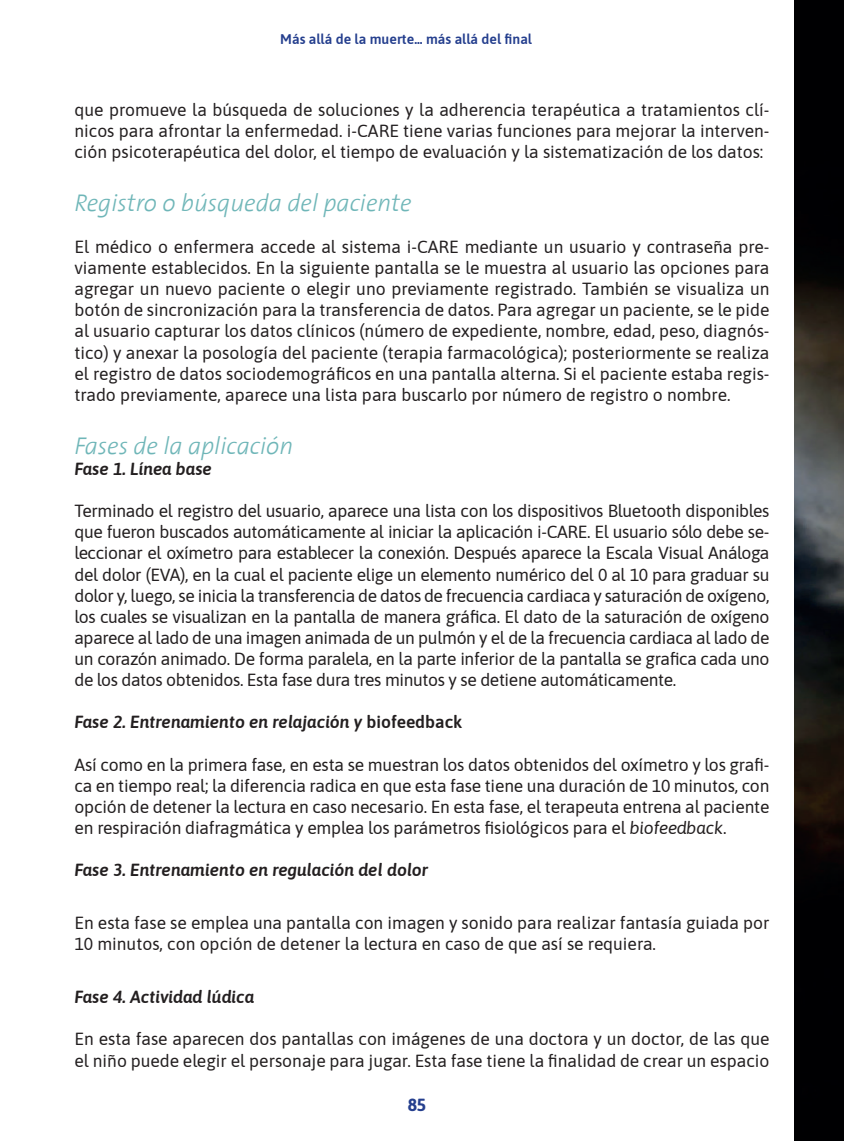
<style>
.page{position:relative;width:844px;height:1141px;background:#fff}
.page>*{position:absolute;margin:0;border:0;box-sizing:border-box;transform-origin:0 0}
.sub_3_ok{font:italic 300 24.5px "The Sans";color:#6fb6b8}
.texto_gral{font:17.5px/21.2px "Asap";color:#231f20;text-align:justify}
.texto_gral-2{font:italic 600 17.5px "Asap";color:#231f20}
.t1{font:700 17.5px "Asap";color:#253f8e}
.t2{font:600 14px "Asap";color:#253f8e}
.s1{font-style:normal}
.s2{font-style:italic}
</style>
<div class="page">
<img style="left:794px;top:0;width:49px;height:1141px">
<p class="t2" style="left:280px;top:30px;width:253px">Más allá de la muerte... más allá del final</p>
<p class="texto_gral" style="left:74px;top:98px;width:696px">que promueve la búsqueda de soluciones y la adherencia terapéutica a tratamientos clí&shy;nicos para afrontar la enfermedad. i-CARE tiene varias funciones para mejorar la interven&shy;ción psicoterapéutica del dolor, el tiempo de evaluación y la sistematización de los datos:</p>
<p class="sub_3_ok" style="left:74px;top:182px;width:338px">Registro o búsqueda del paciente</p>
<p class="texto_gral" style="left:74px;top:235px;width:696px">El médico o enfermera accede al sistema i-CARE mediante un usuario y contraseña pre&shy;viamente establecidos. En la siguiente pantalla se le muestra al usuario las opciones para agregar un nuevo paciente o elegir uno previamente registrado. También se visualiza un botón de sincronización para la transferencia de datos. Para agregar un paciente, se le pide al usuario capturar los datos clínicos (número de expediente, nombre, edad, peso, diagnós&shy;tico) y anexar la posología del paciente (terapia farmacológica); posteriormente se realiza el registro de datos sociodemográficos en una pantalla alterna. Si el paciente estaba regis&shy;trado previamente, aparece una lista para buscarlo por número de registro o nombre.</p>
<p class="sub_3_ok" style="left:74px;top:425px;width:220px">Fases de la aplicación</p>
<p class="texto_gral-2" style="left:74px;top:456px;width:139px">Fase 1. Línea base</p>
<p class="texto_gral" style="left:74px;top:499px;width:696px">Terminado el registro del usuario, aparece una lista con los dispositivos Bluetooth disponibles que fueron buscados automáticamente al iniciar la aplicación i-CARE. El usuario sólo debe se&shy;leccionar el oxímetro para establecer la conexión. Después aparece la Escala Visual Análoga del dolor (EVA), en la cual el paciente elige un elemento numérico del 0 al 10 para graduar su dolor y, luego, se inicia la transferencia de datos de frecuencia cardiaca y saturación de oxígeno, los cuales se visualizan en la pantalla de manera gráfica. El dato de la saturación de oxígeno aparece al lado de una imagen animada de un pulmón y el de la frecuencia cardiaca al lado de un corazón animado. De forma paralela, en la parte inferior de la pantalla se grafica cada uno de los datos obtenidos. Esta fase dura tres minutos y se detiene automáticamente.</p>
<p class="texto_gral-2" style="left:74px;top:710px;width:389px">Fase 2. Entrenamiento en relajación y <span class="s1">biofeedback</span></p>
<p class="texto_gral" style="left:74px;top:753px;width:696px">Así como en la primera fase, en esta se muestran los datos obtenidos del oxímetro y los grafi&shy;ca en tiempo real; la diferencia radica en que esta fase tiene una duración de 10 minutos, con opción de detener la lectura en caso necesario. En esta fase, el terapeuta entrena al paciente en respiración diafragmática y emplea los parámetros fisiológicos para el <span class="s2">biofeedback</span>.</p>
<p class="texto_gral-2" style="left:74px;top:858px;width:355px">Fase 3. Entrenamiento en regulación del dolor</p>
<p class="texto_gral" style="left:74px;top:912px;width:696px">En esta fase se emplea una pantalla con imagen y sonido para realizar fantasía guiada por<br>10 minutos, con opción de detener la lectura en caso de que así se requiera.</p>
<p class="texto_gral-2" style="left:74px;top:985px;width:181px">Fase 4. Actividad lúdica</p>
<p class="texto_gral" style="left:74px;top:1028px;width:696px">En esta fase aparecen dos pantallas con imágenes de una doctora y un doctor, de las que el niño puede elegir el personaje para jugar. Esta fase tiene la finalidad de crear un espacio</p>
<p class="t1" style="left:407px;top:1093px;width:20px">85</p>
</div>
